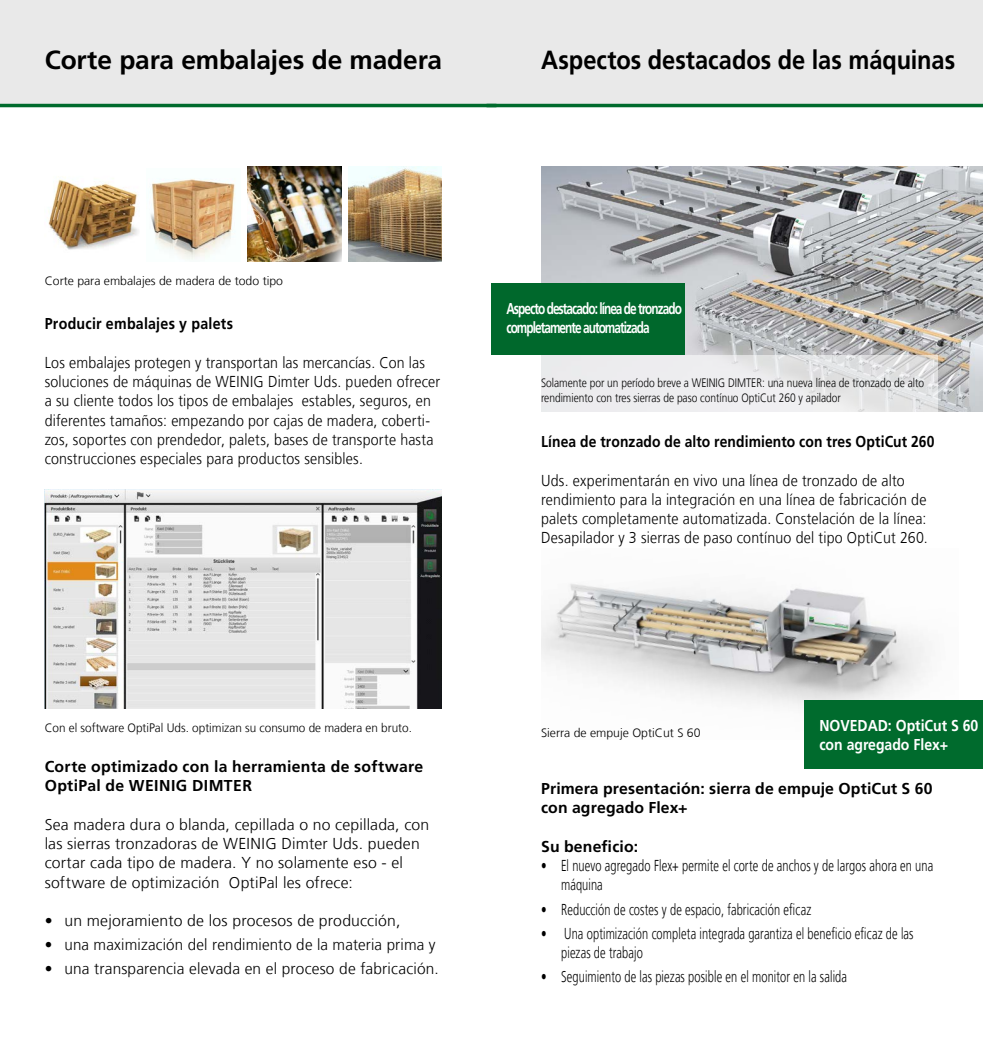
<style>
.page{position:relative;width:983px;height:1042px;background:#fff}
.page>*{position:absolute;margin:0;border:0;box-sizing:border-box;transform-origin:0 0}
.t1{font:700 26.25px "Frutiger LT Com";letter-spacing:-.005em;color:#000;scale:.9 1}
.t2{font:700 26.25px "Frutiger LT Com";letter-spacing:-.005em;color:#000}
.t3{font:300 15.75px/19.2px "Frutiger LT Com";letter-spacing:.015em;color:#000;scale:.9 1}
.t4{font:300 15.75px/19.2px "Frutiger LT Com";letter-spacing:.015em;color:#000}
.t5{font:300 15.75px/19.2px "Frutiger LT Com";letter-spacing:.015em;color:#000;scale:.7 1}
.t6{font:700 15.75px/19.2px "Frutiger LT Com";letter-spacing:.015em;color:#000}
.t7{font:700 15.75px/18.9px "Frutiger LT Com";letter-spacing:-.08em;color:#fff;scale:.75 1}
.t8{font:700 15.75px "Frutiger LT Com";letter-spacing:.015em;color:#000;scale:.88 1}
.t9{font:300 15.75px "Frutiger LT Com";letter-spacing:.015em;color:#000;scale:.96 1}
.t10{font:700 15.75px/18.9px "Frutiger LT Com";color:#fff;scale:.89 1}
.t11{font:700 15.75px "Frutiger LT Com";letter-spacing:.015em;color:#000;scale:.9 1}
.t12{font:300 12.25px/14.7px "Frutiger LT Com";color:#000;scale:.83 1}
.t13{font:300 12.25px "Frutiger LT Com";color:#000}
.t14{font:300 12.25px "Frutiger LT Com";color:#000;scale:.96 1}
</style>
<div class="page">
<div style="left:0;top:0;width:496px;height:104px;background:#e9e9e9"></div>
<div style="left:486px;top:0;width:496px;height:104px;background:#e9e9e9"></div>
<hr style="left:0;top:104px;width:496px;height:3px;background:#006b2d">
<hr style="left:486px;top:104px;width:496px;height:3px;background:#006b2d">
<img style="left:541px;top:166px;width:441px;height:245px">
<img style="left:541px;top:583px;width:416px;height:124px">
<svg style="left:541px;top:355px;width:395px;height:56px;background:#e9e8ea"></svg>
<div style="left:491px;top:284px;width:194px;height:71px;background:#00682c"></div>
<div style="left:804px;top:701px;width:178px;height:68px;background:#006b2d"></div>
<img style="left:45px;top:490px;width:396px;height:219px">
<img style="left:348px;top:166px;width:93px;height:95px">
<img style="left:150px;top:178px;width:85px;height:82px">
<img style="left:48px;top:177px;width:90px;height:73px">
<img style="left:248px;top:166px;width:93px;height:95px">
<h1 class="t2" style="left:45px;top:45px;width:399px">Corte para embalajes de madera</h1>
<h1 class="t1" style="left:541px;top:45px;width:461px">Aspectos destacados de las máquinas</h1>
<p class="t13" style="left:45px;top:274px;width:240px">Corte para embalajes de madera de todo tipo</p>
<p class="t11" style="left:45px;top:315px;width:211px">Producir embalajes y palets</p>
<p class="t3" style="left:45px;top:353px;width:441px">Los embalajes protegen y transportan las mercancías. Con las soluciones de máquinas de WEINIG Dimter Uds. pueden ofrecer a su cliente todos los tipos de embalajes estables, seguros, en diferentes tamaños: empezando por cajas de madera, coberti&shy;zos, soportes con prendedor, palets, bases de transporte hasta construcciones especiales para productos sensibles.</p>
<p class="t7" style="left:506px;top:299px;width:235px">Aspecto destacado: línea de tronzado completamente automatizada</p>
<p class="t12" style="left:541px;top:375px;width:463px">Solamente por un período breve a WEINIG DIMTER: una nueva línea de tronzado de alto rendimiento con tres sierras de paso contínuo OptiCut 260 y apilador</p>
<p class="t8" style="left:541px;top:432px;width:448px">Línea de tronzado de alto rendimiento con tres OptiCut 260</p>
<p class="t3" style="left:541px;top:471px;width:431px">Uds. experimentarán en vivo una línea de tronzado de alto rendimiento para la integración en una línea de fabricación de palets completamente automatizada. Constelación de la línea:<br>Desapilador y 3 sierras de paso contínuo del tipo OptiCut 260.</p>
<p class="t14" style="left:45px;top:721px;width:384px">Con el software OptiPal Uds. optimizan su consumo de madera en bruto.</p>
<p class="t6" style="left:45px;top:757px;width:380px">Corte optimizado con la herramienta de software<br>OptiPal de WEINIG DIMTER</p>
<p class="t4" style="left:45px;top:815px;width:386px">Sea madera dura o blanda, cepillada o no cepillada, con las sierras tronzadoras de WEINIG Dimter Uds. pueden cortar cada tipo de madera. Y no solamente eso - el software de optimización OptiPal les ofrece:</p>
<p class="t4" style="left:45px;top:911px;width:357px">• un mejoramiento de los procesos de producción,</p>
<p class="t9" style="left:45px;top:935px;width:408px">• una maximización del rendimiento de la materia prima y</p>
<p class="t4" style="left:45px;top:959px;width:395px">• una transparencia elevada en el proceso de fabricación.</p>
<p class="t10" style="left:819px;top:716px;width:180px">NOVEDAD: OptiCut S 60 con agregado Flex+</p>
<p class="t6" style="left:541px;top:779px;width:393px">Primera presentación: sierra de empuje OptiCut S 60 con agregado Flex+</p>
<p class="t6" style="left:541px;top:837px;width:98px">Su beneficio:</p>
<p class="t5" style="left:561px;top:856px;width:533px;text-indent:-20px">• El nuevo agregado Flex+ permite el corte de anchos y de largos ahora en una máquina</p>
<p class="t5" style="left:541px;top:899px;width:387px">• Reducción de costes y de espacio, fabricación eficaz</p>
<p class="t5" style="left:561px;top:924px;width:505px;text-indent:-20px">• Una optimización completa integrada garantiza el beneficio eficaz de las piezas de trabajo</p>
<p class="t5" style="left:541px;top:967px;width:438px">• Seguimiento de las piezas posible en el monitor en la salida</p>
<p class="t13" style="left:541px;top:726px;width:161px">Sierra de empuje OptiCut S 60</p>
</div>
